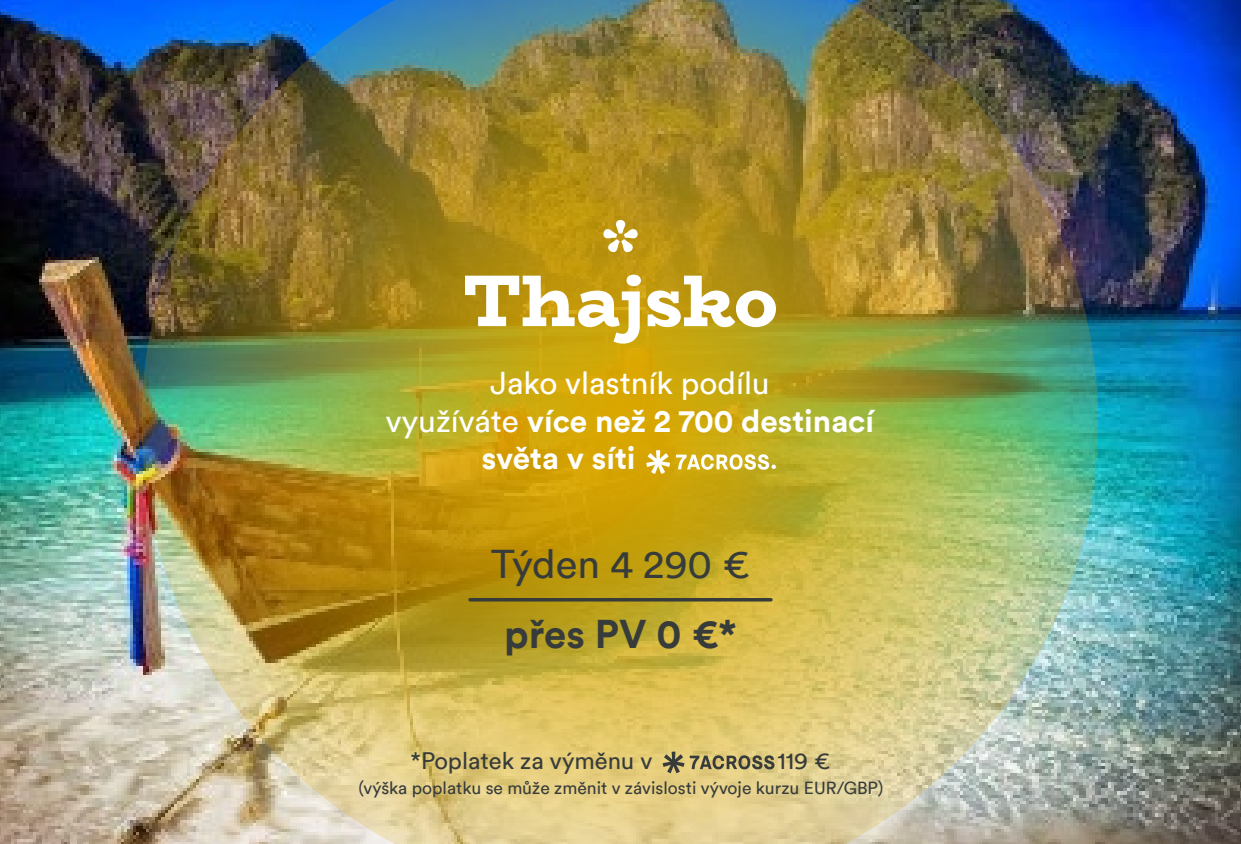
<style>
.page{position:relative;width:1241px;height:844px;background:#fff}
.page>*{position:absolute;margin:0;border:0;box-sizing:border-box;transform-origin:0 0}
.t1{font:800 73.5px "Bio Rhyme";letter-spacing:-.005em;color:#fff}
.t2{font:40.07px "Circular";letter-spacing:-.005em;color:#373c3b}
.t3{font:700 40.07px "Circular";color:#373c3b}
.t4{font:700 31.5px "Circular";color:#fff}
.t5{font:31.5px "Circular";color:#fff}
.t6{font:23.8px "Circular";color:#373c3b}
.t7{font:17.5px "Circular";color:#373c3b}
.s1{font-weight:400}
</style>
<div class="page">
<img style="left:0;top:0;width:1240px;height:843px">
<img style="left:142px;top:0;width:955px;height:843px">
<hr style="left:470px;top:598px;width:300px;height:3px;background:#373c3b">
<svg style="left:676px;top:453px;width:93px;height:17px"></svg>
<svg style="left:646px;top:450px;width:24px;height:24px"></svg>
<svg style="left:662px;top:751px;width:112px;height:22px;background:#ab9d67"></svg>
<p class="t1" style="left:601px;top:198px;width:39px">*</p>
<p class="t1" style="left:463px;top:243px;width:316px">Thajsko</p>
<p class="t5" style="left:490px;top:361px;width:281px">Jako vlastník podílu</p>
<p class="t4" style="left:385px;top:399px;width:490px"><span class="s1">využíváte</span> více než 2 700 destinací</p>
<p class="t4" style="left:481px;top:436px;width:155px">světa v síti</p>
<p class="t5" style="left:769px;top:437px;width:10px">.</p>
<p class="t2" style="left:491px;top:537px;width:260px">Týden 4 290 €</p>
<p class="t3" style="left:504px;top:606px;width:234px">přes PV 0 €*</p>
<p class="t6" style="left:410px;top:745px;width:243px">*Poplatek za výměnu v</p>
<p class="t6" style="left:777px;top:745px;width:54px">119 €</p>
<p class="t7" style="left:358px;top:775px;width:526px">(výška poplatku se může změnit v závislosti vývoje kurzu EUR/GBP)</p>
</div>
